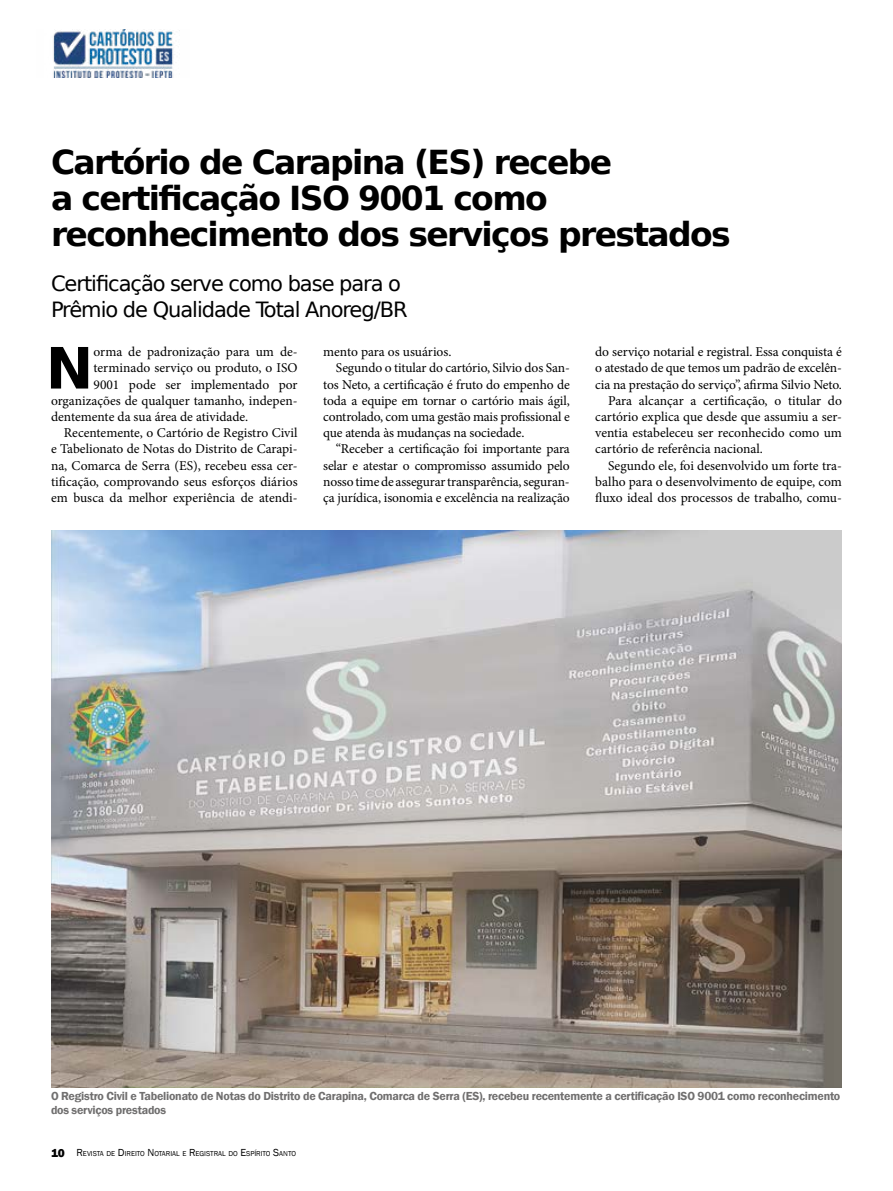
<style>
.page{position:relative;width:893px;height:1191px;background:#fff}
.page>*{position:absolute;margin:0;border:0;box-sizing:border-box;transform-origin:0 0}
.t1{font:700 57px "Bitstream Vera Sans";color:#000}
.t2{font:700 33px/36px "Bitstream Vera Sans";letter-spacing:-.05em;color:#000}
.t3{font:21px/25.2px "Bitstream Vera Sans";letter-spacing:-.05em;color:#000}
.t4{font:13.5px "Minion Pro";letter-spacing:-.005em;color:#000}
.t5{font:600 12px/14.4px "Franklin Gothic";letter-spacing:-.02em;color:#706f6f}
.t6{font:7.35px "Franklin Gothic";color:#000}
.s1{font-weight:800;font-size:12px}
.s2{font-size:10.5px}
</style>
<div class="page">
<img style="left:51px;top:530px;width:791px;height:557px">
<img style="left:53px;top:30px;width:127px;height:47px">
<h2 class="t2" style="left:51px;top:144px;width:681px">Cartório de Carapina (ES) recebe<br>a certificação ISO 9001 como reconhecimento dos serviços prestados</h2>
<h3 class="t3" style="left:51px;top:271px;width:358px">Certificação serve como base para o<br>Prêmio de Qualidade Total Anoreg/BR</h3>
<p class="t4" style="left:94px;top:343px;width:206px">orma de padronização para um de-</p>
<p class="t4" style="left:94px;top:359px;width:206px">terminado serviço ou produto, o ISO</p>
<p class="t4" style="left:94px;top:375px;width:206px">9001 pode ser implementado por</p>
<p class="t4" style="left:51px;top:391px;width:248px">organizações de qualquer tamanho, indepen-</p>
<p class="t4" style="left:51px;top:407px;width:199px">dentemente da sua área de atividade.</p>
<p class="t4" style="left:64px;top:424px;width:235px">Recentemente, o Cartório de Registro Civil</p>
<p class="t4" style="left:51px;top:440px;width:248px">e Tabelionato de Notas do Distrito de Carapi-</p>
<p class="t4" style="left:51px;top:456px;width:248px">na, Comarca de Serra (ES), recebeu essa cer-</p>
<p class="t4" style="left:51px;top:472px;width:248px">tificação, comprovando seus esforços diários</p>
<p class="t4" style="left:51px;top:488px;width:248px">em busca da melhor experiência de atendi-</p>
<p class="t4" style="left:595px;top:343px;width:248px">do serviço notarial e registral. Essa conquista é</p>
<p class="t4" style="left:595px;top:359px;width:248px">o atestado de que temos um padrão de excelên-</p>
<p class="t4" style="left:595px;top:375px;width:248px">cia na prestação do serviço”, afirma Silvio Neto.</p>
<p class="t4" style="left:608px;top:391px;width:235px">Para alcançar a certificação, o titular do</p>
<p class="t4" style="left:595px;top:407px;width:248px">cartório explica que desde que assumiu a ser-</p>
<p class="t4" style="left:595px;top:424px;width:248px">ventia estabeleceu ser reconhecido como um</p>
<p class="t4" style="left:595px;top:440px;width:169px">cartório de referência nacional.</p>
<p class="t4" style="left:608px;top:456px;width:235px">Segundo ele, foi desenvolvido um forte tra-</p>
<p class="t4" style="left:595px;top:472px;width:248px">balho para o desenvolvimento de equipe, com</p>
<p class="t4" style="left:595px;top:488px;width:248px">fluxo ideal dos processos de trabalho, comu-</p>
<p class="t4" style="left:323px;top:343px;width:130px">mento para os usuários.</p>
<p class="t4" style="left:336px;top:359px;width:235px">Segundo o titular do cartório, Silvio dos San-</p>
<p class="t4" style="left:323px;top:375px;width:248px">tos Neto, a certificação é fruto do empenho de</p>
<p class="t4" style="left:323px;top:391px;width:248px">toda a equipe em tornar o cartório mais ágil,</p>
<p class="t4" style="left:323px;top:407px;width:248px">controlado, com uma gestão mais profissional e</p>
<p class="t4" style="left:323px;top:424px;width:203px">que atenda às mudanças na sociedade.</p>
<p class="t4" style="left:336px;top:440px;width:235px">“Receber a certificação foi importante para</p>
<p class="t4" style="left:323px;top:456px;width:248px">selar e atestar o compromisso assumido pelo</p>
<p class="t4" style="left:323px;top:472px;width:248px">nosso time de assegurar transparência, seguran-</p>
<p class="t4" style="left:323px;top:488px;width:248px">ça jurídica, isonomia e excelência na realização</p>
<h1 class="t1" style="left:46px;top:336px;width:49px">N</h1>
<p class="t5" style="left:51px;top:1089px;width:791px">O Registro Civil e Tabelionato de Notas do Distrito de Carapina, Comarca de Serra (ES), recebeu recentemente a certificação ISO 9001 como reconhecimento dos serviços prestados</p>
<p class="t6" style="left:51px;top:1149px;width:246px"><span class="s1">10</span> <span class="s2">R</span>EVISTA DE <span class="s2">D</span> IREITO <span class="s2">N</span>OTARIAL E <span class="s2">R</span>EGISTRAL DO <span class="s2">E</span>SPÍRITO <span class="s2">S</span>ANTO</p>
</div>
